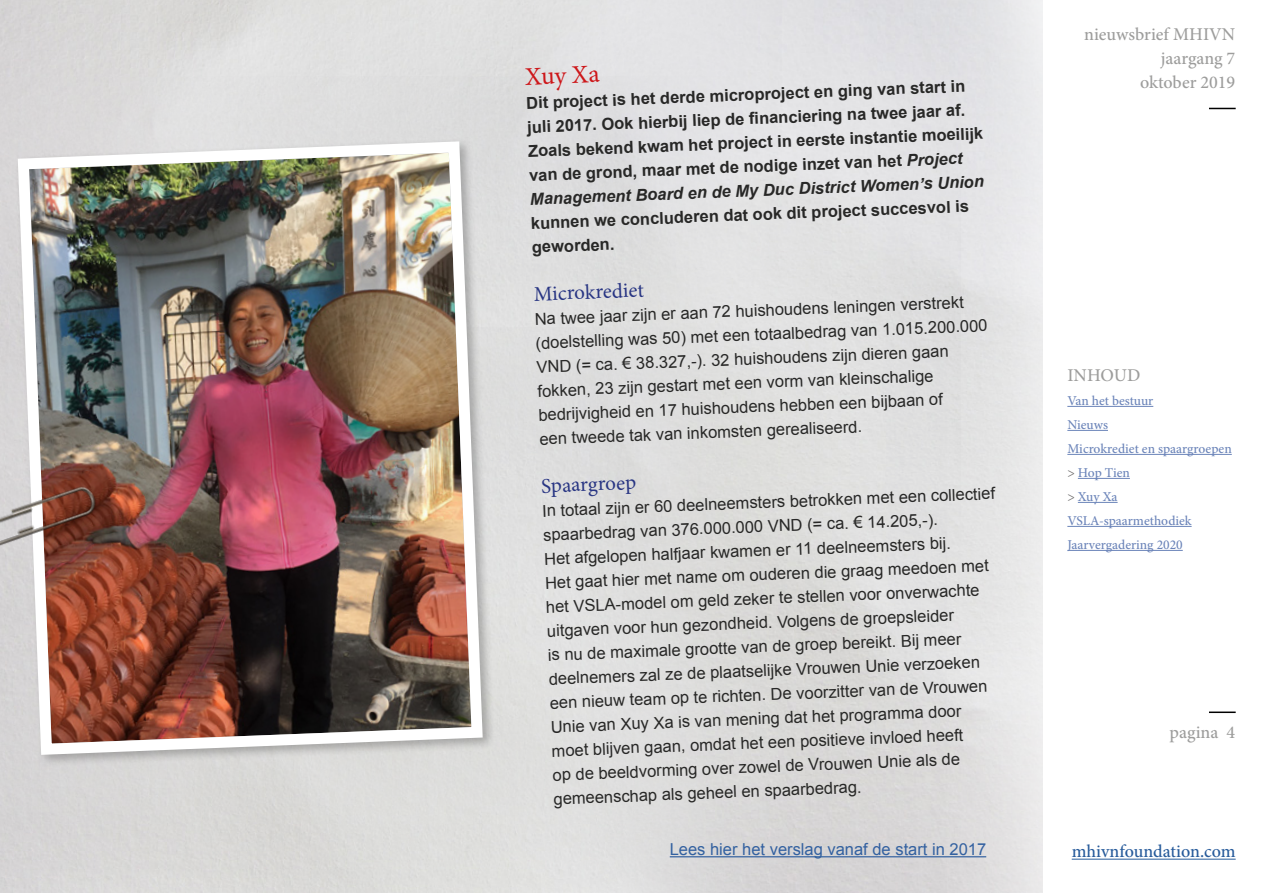
<style>
.page{position:relative;width:1263px;height:893px;background:#fff}
.page>*{position:absolute;margin:0;border:0;box-sizing:border-box;transform-origin:0 0}
.t1{font:25.5px "Minion Pro";color:#cd171a}
.t2{font:21px "Minion Pro";color:#283583}
.t3{font:500 18px/24px "Minion Pro";color:#9d9d9c;text-align:right}
.t4{font:500 18px "Minion Pro";color:#275b9b}
.t5{font:16.5px/24px "Arial";color:#282827}
.t6{font:700 16.5px/24px "Arial";color:#282827}
.t7{font:16.5px "Arial";color:#3361a0}
.t8{font:500 13.5px/24px "Minion Pro";color:#6b84b9}
.s1{font-style:italic}
.s2{color:#706f6f}
</style>
<div class="page">
<div style="left:1px;top:77px;width:590px;height:251px;background:#ddddde"></div>
<hr style="left:1072px;top:859px;width:164px;height:1px;background:#275b9b">
<hr style="left:1209px;top:711px;width:27px;height:2px;background:#000">
<svg style="left:1209px;top:108px;width:27px;height:1px"></svg>
<hr style="left:1067px;top:406px;width:86px;height:1px;background:#6b84b9">
<hr style="left:1067px;top:430px;width:41px;height:1px;background:#6b84b9">
<hr style="left:1067px;top:454px;width:165px;height:1px;background:#6b84b9">
<hr style="left:1078px;top:478px;width:52px;height:1px;background:#6b84b9">
<hr style="left:1078px;top:502px;width:39px;height:1px;background:#6b84b9">
<hr style="left:1067px;top:526px;width:124px;height:1px;background:#6b84b9">
<hr style="left:1067px;top:550px;width:116px;height:1px;background:#6b84b9">
<div style="left:14px;top:138px;width:481px;height:630px;background:#dcdcdb"></div>
<img style="left:12px;top:136px;width:476px;height:624px">
<img style="left:0;top:480px;width:101px;height:69px">
<hr style="left:670px;top:856px;width:316px;height:1px;background:#3361a0">
<h1 class="t1" style="left:525px;top:60px;width:76px;rotate:-2deg">Xuy Xa</h1>
<p class="t6" style="left:526px;top:91px;width:457px;rotate:-2deg">Dit project is het derde microproject en ging van start in juli 2017. Ook hierbij liep de fi nanciering na twee jaar af.<br>Zoals bekend kwam het project in eerste instantie moeilijk van de grond, maar met de nodige inzet van het <span class="s1">Project Management Board en de My Duc District Women’s Union</span></p>
<p class="t6" style="left:531px;top:210px;width:440px;line-height:24.8px;rotate:-2deg">kunnen we concluderen dat ook dit project succesvol is geworden.</p>
<p class="t2" style="left:533px;top:280px;width:112px;rotate:-2deg">Microkrediet</p>
<p class="t5" style="left:534px;top:306px;width:454px;rotate:-2deg">Na twee jaar zijn er aan 72 huishoudens leningen verstrekt (doelstelling was 50) met een totaalbedrag van 1.015.200.000<br>VND (= ca. € 38.327,-). 32 huishoudens zijn dieren gaan fokken, 23 zijn gestart met een vorm van kleinschalige bedrijvigheid en 17 huishoudens hebben een bijbaan of<br>een tweede tak van inkomsten gerealiseerd.</p>
<p class="t2" style="left:541px;top:472px;width:96px;rotate:-2deg">Spaargroep</p>
<p class="t5" style="left:542px;top:498px;width:455px;rotate:-2deg">In totaal zijn er 60 deelneemsters betrokken met een collectief spaarbedrag van 376.000.000 VND (= ca. € 14.205,-).<br>Het afgelopen halfjaar kwamen er 11 deelneemsters bij.<br>Het gaat hier met name om ouderen die graag meedoen met het VSLA-model om geld zeker te stellen voor onverwachte uitgaven voor hun gezondheid. Volgens de groepsleider<br>is nu de maximale grootte van de groep bereikt. Bij meer deelnemers zal ze de plaatselijke Vrouwen Unie verzoeken een nieuw team op te richten. De voorzitter van de Vrouwen Unie van Xuy Xa is van mening dat het programma door<br>moet blijven gaan, omdat het een positieve invloed heeft<br>op de beeldvorming over zowel de Vrouwen Unie als de gemeenschap als geheel en spaarbedrag.</p>
<p class="t7" style="left:670px;top:838px;width:318px">Lees hier het verslag vanaf de start in 2017</p>
<p class="t3" style="left:1084px;top:22px;width:153px">nieuwsbrief MHIVN jaargang 7<br>oktober 2019</p>
<p class="t3" style="left:1067px;top:363px;width:75px">INHOUD</p>
<p class="t8" style="left:1067px;top:389px;width:166px">Van het bestuur<br>Nieuws<br>Microkrediet en spaargroepen <span class="s2">&gt;</span> Hop Tien<br><span class="s2">&gt;</span> Xuy Xa<br>VSLA-spaarmethodiek<br>Jaarvergadering 2020</p>
<p class="t3" style="left:1169px;top:720px;width:67px">pagina 4</p>
<p class="t4" style="left:1072px;top:839px;width:165px">mhivnfoundation.com</p>
</div>
